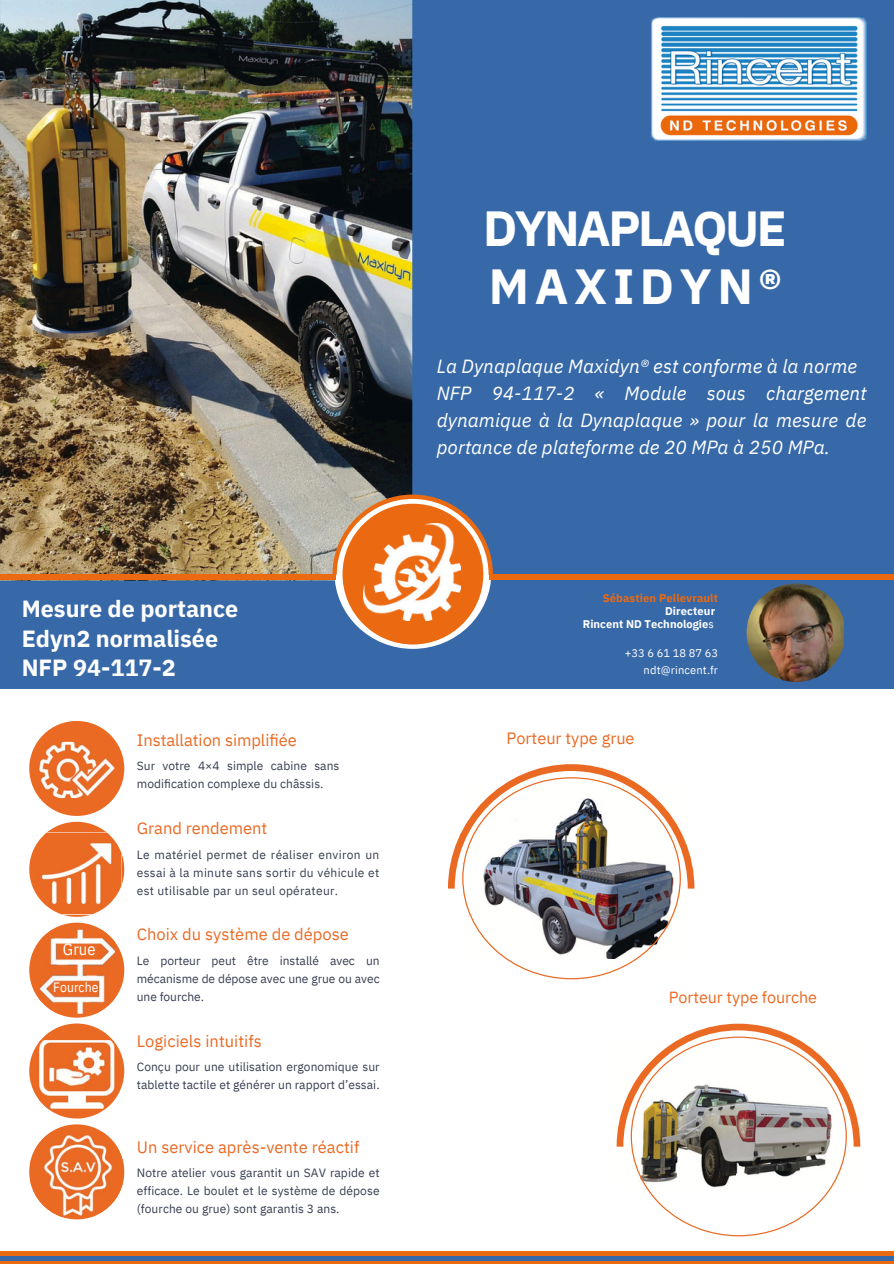
<style>
.page{position:relative;width:894px;height:1264px;background:#fff}
.page>*{position:absolute;margin:0;border:0;box-sizing:border-box;transform-origin:0 0}
.t1{font:700 49.2px/58.5px "IBM Plex Sans";letter-spacing:-.055em;color:#fff}
.t2{font:700 23.4px/29.7px "IBM Plex Sans";color:#fff}
.t3{font:italic 19.05px/27px "IBM Plex Sans";color:#fff}
.t4{font:16.5px "IBM Plex Sans";color:#ea6a24}
.t5{font:16.5px "IBM Plex Sans Cond";color:#fff}
.t6{font:16.35px "IBM Plex Sans";color:#ea6a24}
.t7{font:16.05px "IBM Plex Sans";letter-spacing:-.005em;color:#ea6a24}
.t8{font:13.5px "IBM Plex Sans Cond";letter-spacing:.005em;color:#fff}
.t9{font:12px/18px "IBM Plex Sans";letter-spacing:.005em;color:#363d4f;text-align:justify}
.t10{font:700 11.1px/13px "IBM Plex Sans";letter-spacing:.01em;color:#eb6911;text-align:right}
.t11{font:11.1px "IBM Plex Sans";letter-spacing:.015em;color:#fff}
.t12{font:700 11.1px "IBM Plex Sans";letter-spacing:.005em;color:#fff}
.s1{color:#fff}
.s2{font-weight:400}
</style>
<div class="page">
<div style="left:0;top:501px;width:893px;height:188px;background:#3769a9"></div>
<div style="left:0;top:0;width:893px;height:537px;background:#3769a9"></div>
<img style="left:0;top:0;width:412px;height:580px">
<svg style="left:334px;top:496px;width:157px;height:153px"></svg>
<div style="left:342px;top:503px;width:141px;height:141px;background:#eb6911;border-radius:50%"></div>
<svg style="left:332px;top:494px;width:161px;height:81px"></svg>
<div style="left:489px;top:574px;width:403px;height:5px;background:#eb6911"></div>
<div style="left:0;top:574px;width:336px;height:5px;background:#eb6911"></div>
<img style="left:364px;top:523px;width:96px;height:97px">
<img style="left:746px;top:583px;width:97px;height:99px">
<svg style="left:0;top:1255px;width:893px;height:6px;background:#55698f"></svg>
<hr style="left:0;top:1261px;width:893px;height:2px;background:#eb6911">
<hr style="left:0;top:1251px;width:893px;height:4px;background:#eb6911">
<div style="left:29px;top:721px;width:95px;height:95px;background:#ea6a24;border-radius:50%"></div>
<svg style="left:29px;top:821px;width:95px;height:95px"></svg>
<div style="left:29px;top:922px;width:95px;height:95px;background:#ea6a24;border-radius:50%"></div>
<img style="left:39px;top:741px;width:75px;height:57px">
<img style="left:32px;top:832px;width:89px;height:82px">
<img style="left:39px;top:929px;width:76px;height:84px">
<div style="left:29px;top:1023px;width:95px;height:95px;background:#ea6a24;border-radius:50%"></div>
<img style="left:39px;top:1040px;width:75px;height:68px">
<div style="left:29px;top:1124px;width:95px;height:95px;background:#ea6a24;border-radius:50%"></div>
<img style="left:30px;top:1131px;width:93px;height:85px">
<svg style="left:448px;top:764px;width:246px;height:215px"></svg>
<svg style="left:616px;top:1023px;width:244px;height:213px"></svg>
<img style="left:651px;top:17px;width:215px;height:123px">
<p class="t1" style="left:483px;top:198px;width:305px">DYNAPLAQUE<br>MAXIDYN®</p>
<h1 class="t3" style="left:436px;top:353px;width:431px">La Dynaplaque Maxidyn® est conforme à la norme NFP 94-117-2 « Module sous chargement dynamique à la Dynaplaque » pour la mesure de portance de plateforme de 20 MPa à 250 MPa.</h1>
<h2 class="t2" style="left:22px;top:593px;width:218px">Mesure de portance<br>Edyn2 normalisée<br>NFP 94-117-2</h2>
<p class="t10" style="left:602px;top:591px;width:117px">Sébastien Pellevrault<br><span class="s1">Directeur</span></p>
<p class="t12" style="left:582px;top:616px;width:132px">Rincent ND Technologie<span class="s2">s</span></p>
<p class="t11" style="left:624px;top:645px;width:95px">+33 6 61 18 87 63</p>
<p class="t11" style="left:643px;top:662px;width:76px">ndt@rincent.fr</p>
<h4 class="t5" style="left:63px;top:938px;width:34px">Grue</h4>
<p class="t8" style="left:53px;top:978px;width:47px">Fourche</p>
<p class="t4" style="left:137px;top:729px;width:161px">Installation simplifiée</p>
<p class="t9" style="left:137px;top:756px;width:204px">Sur votre 4×4 simple cabine sans modification complexe du châssis.</p>
<h5 class="t4" style="left:137px;top:817px;width:132px">Grand rendement</h5>
<p class="t9" style="left:137px;top:845px;width:244px">Le matériel permet de réaliser environ un essai à la minute sans sortir du véhicule et est utilisable par un seul opérateur.</p>
<p class="t4" style="left:137px;top:923px;width:213px">Choix du système de dépose</p>
<p class="t9" style="left:137px;top:951px;width:244px">Le porteur peut être installé avec un mécanisme de dépose avec une grue ou avec une fourche.</p>
<h4 class="t4" style="left:137px;top:1029px;width:126px">Logiciels intuitifs</h4>
<h4 class="t9" style="left:137px;top:1057px;width:244px">Conçu pour une utilisation ergonomique sur tablette tactile et générer un rapport d’essai.</h4>
<h4 class="t4" style="left:137px;top:1135px;width:224px">Un service après-vente réactif</h4>
<h4 class="t9" style="left:137px;top:1163px;width:244px">Notre atelier vous garantit un SAV rapide et efficace. Le boulet et le système de dépose (fourche ou grue) sont garantis 3 ans.</h4>
<p class="t6" style="left:506px;top:727px;width:129px">Porteur type grue</p>
<p class="t7" style="left:668px;top:986px;width:150px">Porteur type fourche</p>
</div>
